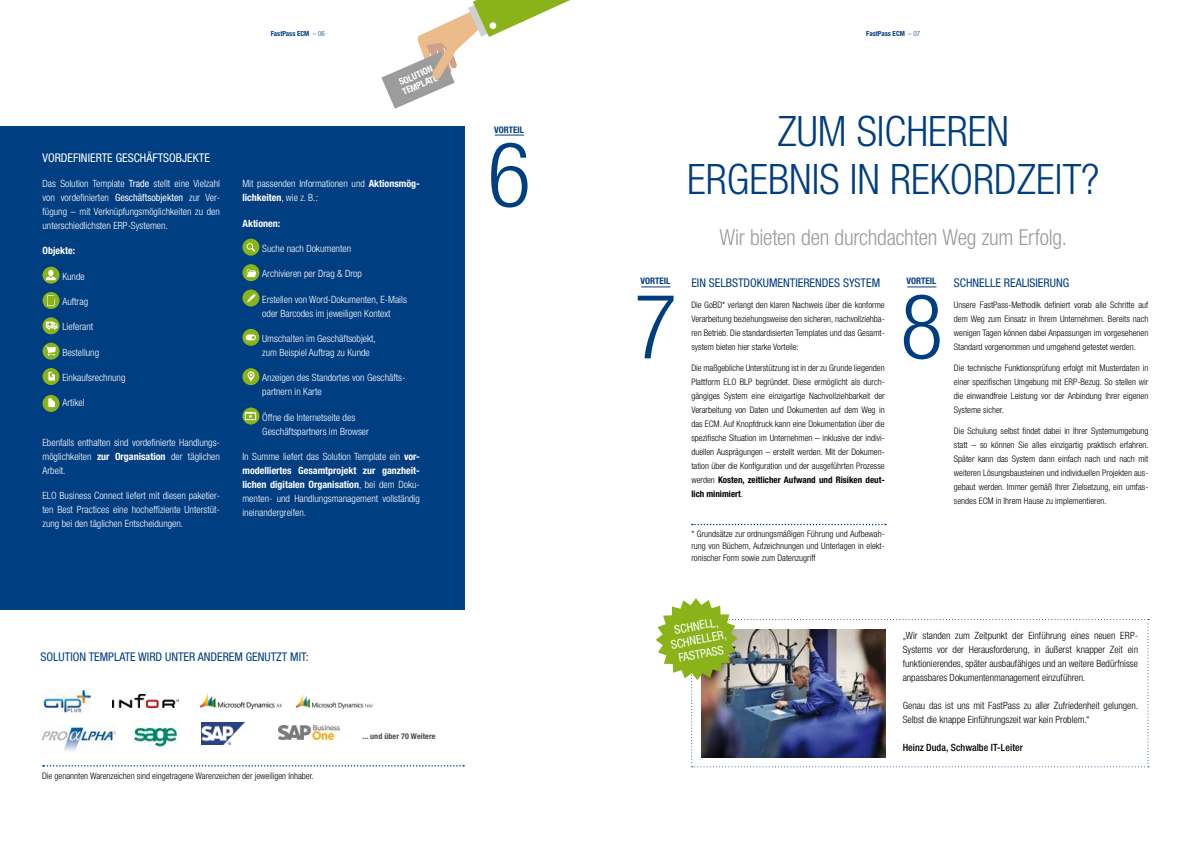
<style>
.page{position:relative;width:1191px;height:842px;background:#fff}
.page>*{position:absolute;margin:0;border:0;box-sizing:border-box;transform-origin:0 0}
.t1{font:300 condensed 42px/48px "Helvetica Neue LT Std";color:#003e82;text-align:center}
.t2{font:300 condensed 22px "Helvetica Neue LT Std";letter-spacing:-.01em;color:#9c9c9d}
.t3{font:condensed 12px "Helvetica Neue LT Std";color:#003e82}
.t4{font:condensed 12px/14px "Helvetica Neue LT Std";color:#fff;text-align:center}
.t5{font:300 condensed 10px/14px "Helvetica Neue LT Std";color:#fff}
.t6{font:300 condensed 10px/14px "Helvetica Neue LT Std";color:#000;text-align:justify}
.t7{font:500 condensed 10px "Helvetica Neue LT Std";letter-spacing:.005em;color:#000}
.t8{font:700 condensed 10px "Helvetica Neue LT Std";color:#fff}
.t9{font:700 condensed 9.2px/10.1px "Helvetica Neue LT Std";color:#fff}
.t10{font:300 condensed 9px/14px "Helvetica Neue LT Std";color:#000;text-align:justify}
.t11{font:700 condensed 9px "Helvetica Neue LT Std";color:#003e82}
.t12{font:700 condensed 8px "Helvetica Neue LT Std";letter-spacing:.01em;color:#414d43}
.t13{font:700 condensed 7px "Helvetica Neue LT Std";color:#003e82}
.s1{font-weight:300}
.s2{font-weight:400}
.s3{font-weight:700}
</style>
<div class="page">
<svg style="left:495px;top:135px;width:29px;height:1px"></svg>
<svg style="left:491px;top:143px;width:36px;height:65px"></svg>
<div style="left:0;top:126px;width:464px;height:483px;background:#003e82"></div>
<svg style="left:43px;top:267px;width:17px;height:17px"></svg>
<svg style="left:46px;top:270px;width:10px;height:10px"></svg>
<svg style="left:43px;top:292px;width:17px;height:17px"></svg>
<svg style="left:46px;top:295px;width:11px;height:11px"></svg>
<svg style="left:43px;top:317px;width:17px;height:17px"></svg>
<svg style="left:46px;top:322px;width:11px;height:8px"></svg>
<div style="left:43px;top:343px;width:17px;height:17px;background:#89b319;border-radius:50%"></div>
<svg style="left:46px;top:346px;width:10px;height:10px"></svg>
<div style="left:43px;top:368px;width:17px;height:17px;background:#89b319;border-radius:50%"></div>
<div style="left:242px;top:239px;width:17px;height:17px;background:#89b319;border-radius:50%"></div>
<svg style="left:247px;top:243px;width:8px;height:9px"></svg>
<svg style="left:242px;top:264px;width:17px;height:17px"></svg>
<svg style="left:247px;top:269px;width:9px;height:8px"></svg>
<div style="left:242px;top:289px;width:17px;height:17px;background:#89b319;border-radius:50%"></div>
<svg style="left:247px;top:294px;width:9px;height:8px"></svg>
<div style="left:242px;top:329px;width:17px;height:17px;background:#89b319;border-radius:50%"></div>
<svg style="left:246px;top:334px;width:10px;height:6px"></svg>
<div style="left:242px;top:368px;width:17px;height:17px;background:#89b319;border-radius:50%"></div>
<svg style="left:247px;top:371px;width:7px;height:10px"></svg>
<svg style="left:242px;top:407px;width:17px;height:17px"></svg>
<svg style="left:245px;top:412px;width:11px;height:8px"></svg>
<svg style="left:48px;top:371px;width:7px;height:10px"></svg>
<svg style="left:641px;top:286px;width:29px;height:1px"></svg>
<svg style="left:638px;top:296px;width:35px;height:62px"></svg>
<svg style="left:907px;top:286px;width:29px;height:1px"></svg>
<svg style="left:904px;top:295px;width:35px;height:64px"></svg>
<svg style="left:692px;top:524px;width:194px;height:1px"></svg>
<svg style="left:43px;top:395px;width:17px;height:17px"></svg>
<svg style="left:48px;top:397px;width:8px;height:11px"></svg>
<svg style="left:381px;top:0;width:189px;height:109px"></svg>
<img style="left:43px;top:689px;width:47px;height:23px">
<img style="left:297px;top:695px;width:75px;height:14px">
<img style="left:41px;top:724px;width:75px;height:27px">
<img style="left:133px;top:720px;width:45px;height:29px">
<img style="left:113px;top:694px;width:65px;height:13px">
<img style="left:202px;top:723px;width:42px;height:21px">
<img style="left:201px;top:693px;width:81px;height:16px">
<img style="left:278px;top:725px;width:62px;height:15px">
<svg style="left:43px;top:765px;width:421px;height:2px"></svg>
<img style="left:655px;top:598px;width:494px;height:169px">
<p class="t13" style="left:271px;top:29px;width:55px">FastPass ECM <span class="s1">– 06</span></p>
<p class="t13" style="left:866px;top:29px;width:55px">FastPass ECM <span class="s1">– 07</span></p>
<h3 class="t4" style="left:43px;top:150px;width:169px">VORDEFINIERTE GESCHÄFTSOBJEKTE</h3>
<p class="t5" style="left:43px;top:176px;width:179px;text-align:justify">Das Solution Template <span class="s2">Trade</span> stellt eine Vielzahl von vordefinierten <span class="s2">Geschäftsobjekten</span> zur Ver&shy;fügung – mit Verknüpfungsmöglichkeiten zu den unterschiedlichsten ERP-Systemen.</p>
<p class="t8" style="left:43px;top:245px;width:34px">Objekte:</p>
<p class="t5" style="left:62px;top:269px;width:24px">Kunde</p>
<p class="t5" style="left:62px;top:294px;width:27px">Auftrag</p>
<p class="t5" style="left:62px;top:320px;width:32px">Lieferant</p>
<p class="t5" style="left:62px;top:345px;width:38px">Bestellung</p>
<p class="t5" style="left:62px;top:370px;width:65px">Einkaufsrechnung</p>
<p class="t5" style="left:62px;top:396px;width:24px">Artikel</p>
<p class="t5" style="left:43px;top:435px;width:179px;text-align:justify">Ebenfalls enthalten sind vordefinierte Handlungs&shy;möglichkeiten <span class="s3">zur Organisation</span> der täglichen Arbeit.</p>
<p class="t5" style="left:43px;top:488px;width:179px;text-align:justify">ELO Business Connect liefert mit diesen paketier&shy;ten Best Practices eine hocheffiziente Unterstüt&shy;zung bei den täglichen Entscheidungen.</p>
<p class="t9" style="left:396px;top:78px;width:39px;rotate:-24deg">SOLUTION<br>TEMPLATE</p>
<p class="t5" style="left:242px;top:177px;width:179px">Mit passenden Informationen und <span class="s3">Aktionsmög&shy;lichkeiten</span>, wie z. B.:</p>
<p class="t8" style="left:242px;top:217px;width:39px">Aktionen:</p>
<p class="t5" style="left:262px;top:241px;width:90px">Suche nach Dokumenten</p>
<p class="t5" style="left:262px;top:267px;width:101px">Archivieren per Drag &amp; Drop</p>
<p class="t5" style="left:262px;top:292px;width:146px">Erstellen von Word-Dokumenten, E-Mails oder Barcodes im jeweiligen Kontext</p>
<p class="t5" style="left:262px;top:331px;width:115px">Umschalten im Geschäftsobjekt, zum Beispiel Auftrag zu Kunde</p>
<p class="t5" style="left:262px;top:371px;width:145px">Anzeigen des Standortes von Geschäfts&shy;partnern in Karte</p>
<p class="t5" style="left:262px;top:410px;width:108px">Öffne die Internetseite des<br>Geschäftspartners im Browser</p>
<p class="t5" style="left:242px;top:449px;width:179px;text-align:justify">In Summe liefert das Solution Template ein <span class="s3">vor&shy;modelliertes Gesamtprojekt zur ganzheit&shy;lichen digitalen Organisation</span>, bei dem Doku&shy;menten- und Handlungsmanagement vollständig ineinandergreifen.</p>
<h3 class="t3" style="left:41px;top:649px;width:270px">SOLUTION TEMPLATE WIRD UNTER ANDEREM GENUTZT MIT:</h3>
<p class="t10" style="left:42px;top:769px;width:273px">Die genannten Warenzeichen sind eingetragene Warenzeichen der jeweiligen Inhaber.</p>
<p class="t12" style="left:362px;top:732px;width:74px">... und über 70 Weitere</p>
<p class="t11" style="left:494px;top:124px;width:31px">VORTEIL</p>
<h1 class="t1" style="left:687px;top:106px;width:413px">ZUM SICHEREN<br>ERGEBNIS IN REKORDZEIT?</h1>
<h2 class="t2" style="left:719px;top:225px;width:349px">Wir bieten den durchdachten Weg zum Erfolg.</h2>
<p class="t11" style="left:640px;top:276px;width:31px">VORTEIL</p>
<p class="t11" style="left:906px;top:276px;width:31px">VORTEIL</p>
<h3 class="t3" style="left:954px;top:275px;width:117px">SCHNELLE REALISIERUNG</h3>
<p class="t10" style="left:954px;top:297px;width:196px">Unsere FastPass-Methodik definiert vorab alle Schritte auf dem Weg zum Einsatz in Ihrem Unternehmen. Bereits nach wenigen Tagen können dabei Anpassungen im vorgesehenen Standard vorgenommen und umgehend getestet werden.</p>
<p class="t10" style="left:954px;top:360px;width:196px">Die technische Funktionsprüfung erfolgt mit Musterdaten in einer spezifischen Umgebung mit ERP-Bezug. So stellen wir die einwandfreie Leistung vor der Anbindung Ihrer eigenen Systeme sicher.</p>
<p class="t10" style="left:954px;top:424px;width:196px">Die Schulung selbst findet dabei in Ihrer Systemumgebung statt – so können Sie alles einzigartig praktisch erfahren.<br>Später kann das System dann einfach nach und nach mit weiteren Lösungsbausteinen und individuellen Projekten aus&shy;gebaut werden. Immer gemäß Ihrer Zielsetzung, ein umfas&shy;sendes ECM in Ihrem Hause zu implementieren.</p>
<h3 class="t3" style="left:691px;top:275px;width:190px">EIN SELBSTDOKUMENTIERENDES SYSTEM</h3>
<p class="t10" style="left:691px;top:297px;width:195px">Die GoBD* verlangt den klaren Nachweis über die konforme Verarbeitung beziehungsweise den sicheren, nachvollziehba&shy;ren Betrieb. Die standardisierten Templates und das Gesamt&shy;system bieten hier starke Vorteile:</p>
<p class="t10" style="left:691px;top:360px;width:195px">Die maßgebliche Unterstützung ist in der zu Grunde liegenden Plattform ELO BLP begründet. Diese ermöglicht als durch&shy;gängiges System eine einzigartige Nachvollziehbarkeit der Verarbeitung von Daten und Dokumenten auf dem Weg in das ECM. Auf Knopfdruck kann eine Dokumentation über die spezifische Situation im Unternehmen – inklusive der indivi&shy;duellen Ausprägungen – erstellt werden. Mit der Dokumen&shy;tation über die Konfiguration und der ausgeführten Prozesse werden <span class="s3">Kosten, zeitlicher Aufwand und Risiken deut&shy;lich minimiert</span>.</p>
<p class="t10" style="left:691px;top:528px;width:195px;line-height:12px">* Grundsätze zur ordnungsmäßigen Führung und Aufbewah&shy;rung von Büchern, Aufzeichnungen und Unterlagen in elekt&shy;ronischer Form sowie zum Datenzugriff</p>
<h3 class="t4" style="left:667px;top:624px;width:58px;rotate:-10deg">SCHNELL,<br>SCHNELLER,<br>FASTPASS</h3>
<p class="t6" style="left:902px;top:629px;width:237px">„Wir standen zum Zeitpunkt der Einführung eines neuen ERP-Systems vor der Herausforderung, in äußerst knapper Zeit ein funktionierendes, später ausbaufähiges und an weitere Bedürfnisse anpassbares Dokumentenmanagement einzuführen.</p>
<p class="t6" style="left:902px;top:699px;width:237px">Genau das ist uns mit FastPass zu aller Zufriedenheit gelungen.<br>Selbst die knappe Einführungszeit war kein Problem.“</p>
<p class="t7" style="left:902px;top:742px;width:122px">Heinz Duda, Schwalbe IT-Leiter</p>
</div>
